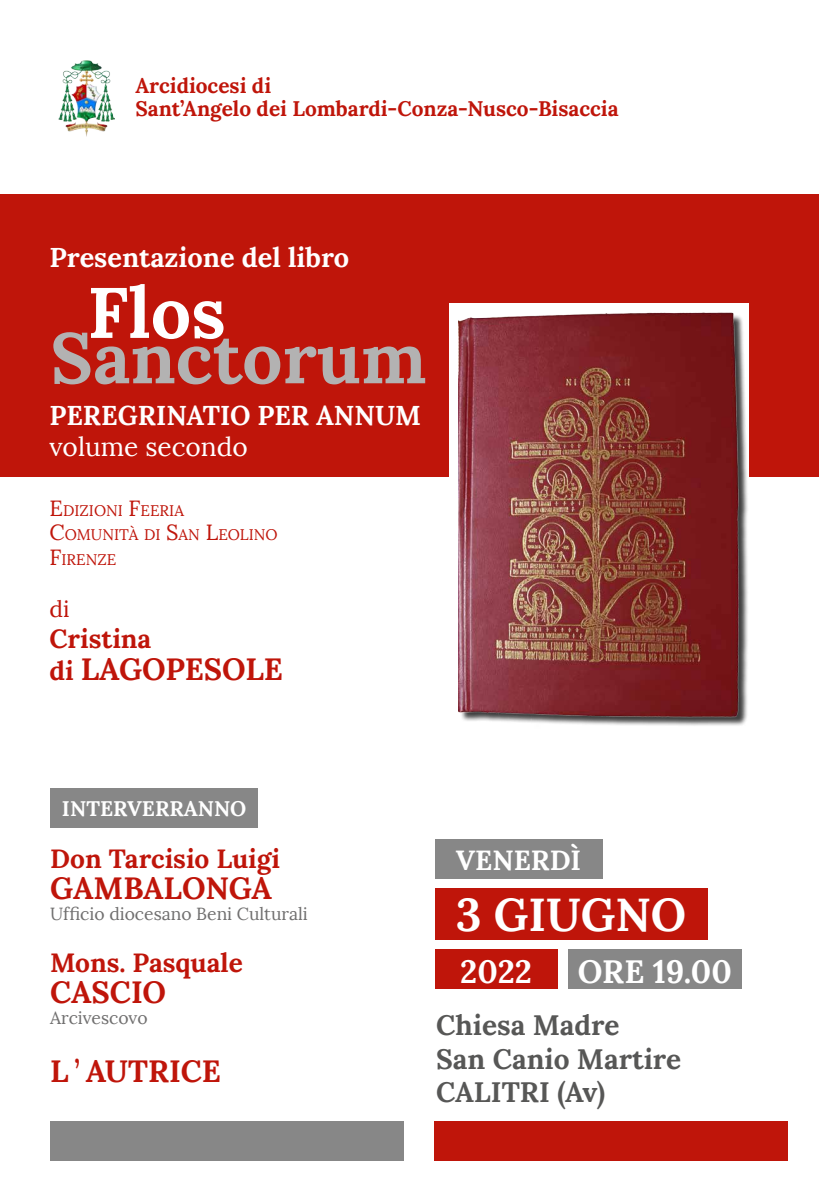
<style>
.page{position:relative;width:819px;height:1191px;background:#fff}
.page>*{position:absolute;margin:0;border:0;box-sizing:border-box;transform-origin:0 0}
.t1{font:700 71.31px "Lora";color:#b3b2b2}
.t2{font:700 71.31px "Lora";color:#fff}
.t3{font:700 45.94px "Lora";color:#fff}
.t4{font:700 32.2px "Lora";color:#fff}
.t5{font:700 30.62px "Lora";color:#bf150a}
.t6{font:700 30.62px "Lora";color:#bf150a}
.t7{font:700 28px/33.6px "Lora";color:#575756}
.t8{font:700 27.56px "Lora";color:#fff}
.t9{font:700 27.12px "Lora";color:#fff}
.t10{font:700 26.25px "Lora";color:#bf150a}
.t11{font:26.25px "Lora";color:#fff}
.t12{font:22.75px "Lora";color:#bf150a}
.t13{font:700 21px/22.8px "Lora";color:#bf150a}
.t14{font:700 21px "Lora";color:#fff}
.t15{font:17.5px "Lora";color:#706f6f}
.t16{font:15.31px/24.5px "Lora";color:#bf150a}
.s1{font-size:21.88px}
.s2{font-size:26.25px}
</style>
<div class="page">
<img style="left:59px;top:60px;width:56px;height:77px">
<div style="left:0;top:194px;width:819px;height:282px;background:#bf150a"></div>
<div style="left:50px;top:1121px;width:353px;height:39px;background:#878787"></div>
<div style="left:434px;top:1121px;width:353px;height:39px;background:#bf150a"></div>
<div style="left:50px;top:788px;width:208px;height:39px;background:#878787"></div>
<div style="left:435px;top:840px;width:167px;height:39px;background:#878787"></div>
<div style="left:435px;top:888px;width:273px;height:52px;background:#bf150a"></div>
<div style="left:435px;top:949px;width:122px;height:40px;background:#bf150a"></div>
<div style="left:568px;top:949px;width:173px;height:39px;background:#878787"></div>
<div style="left:448px;top:303px;width:300px;height:436px;background:#fff"></div>
<img style="left:458px;top:312px;width:288px;height:414px">
<p class="t13" style="left:135px;top:74px;width:484px">Arcidiocesi di<br>Sant’Angelo dei Lombardi-Conza-Nusco-Bisaccia</p>
<p class="t9" style="left:49px;top:239px;width:301px">Presentazione del libro</p>
<h1 class="t2" style="left:87px;top:266px;width:140px">Flos</h1>
<h1 class="t1" style="left:50px;top:311px;width:378px">Sanctorum</h1>
<p class="t9" style="left:49px;top:397px;width:373px">PEREGRINATIO PER ANNUM</p>
<p class="t11" style="left:49px;top:431px;width:200px">volume secondo</p>
<p class="t16" style="left:49px;top:498px;width:230px"><span class="s1">E</span>DIZIONI <span class="s1">F</span>EERIA<br><span class="s1">C</span>OMUNITÀ DI <span class="s1">S</span>AN <span class="s1">L</span>EOLINO<br><span class="s1">F</span>IRENZE</p>
<p class="t12" style="left:49px;top:594px;width:21px">di</p>
<p class="t10" style="left:49px;top:621px;width:103px">Cristina</p>
<h3 class="t6" style="left:49px;top:649px;width:235px"><span class="s2">di</span> LAGOPESOLE</h3>
<p class="t14" style="left:62px;top:795px;width:186px">INTERVERRANNO</p>
<p class="t10" style="left:50px;top:841px;width:231px">Don Tarcisio Luigi</p>
<h3 class="t5" style="left:50px;top:868px;width:223px">GAMBALONGA</h3>
<p class="t15" style="left:50px;top:903px;width:259px">Ufficio diocesano Beni Culturali</p>
<p class="t10" style="left:50px;top:946px;width:194px">Mons. Pasquale</p>
<h3 class="t5" style="left:50px;top:972px;width:117px">CASCIO</h3>
<p class="t15" style="left:50px;top:1007px;width:99px">Arcivescovo</p>
<h3 class="t5" style="left:50px;top:1051px;width:172px">L ’ AUTRICE</h3>
<h3 class="t8" style="left:455px;top:842px;width:127px">VENERDÌ</h3>
<h2 class="t3" style="left:456px;top:884px;width:231px">3 GIUGNO</h2>
<h3 class="t4" style="left:460px;top:950px;width:73px">2022</h3>
<h3 class="t4" style="left:578px;top:950px;width:155px">ORE 19.00</h3>
<h3 class="t7" style="left:436px;top:1008px;width:246px">Chiesa Madre<br>San Canio Martire<br>CALITRI (Av)</h3>
</div>
